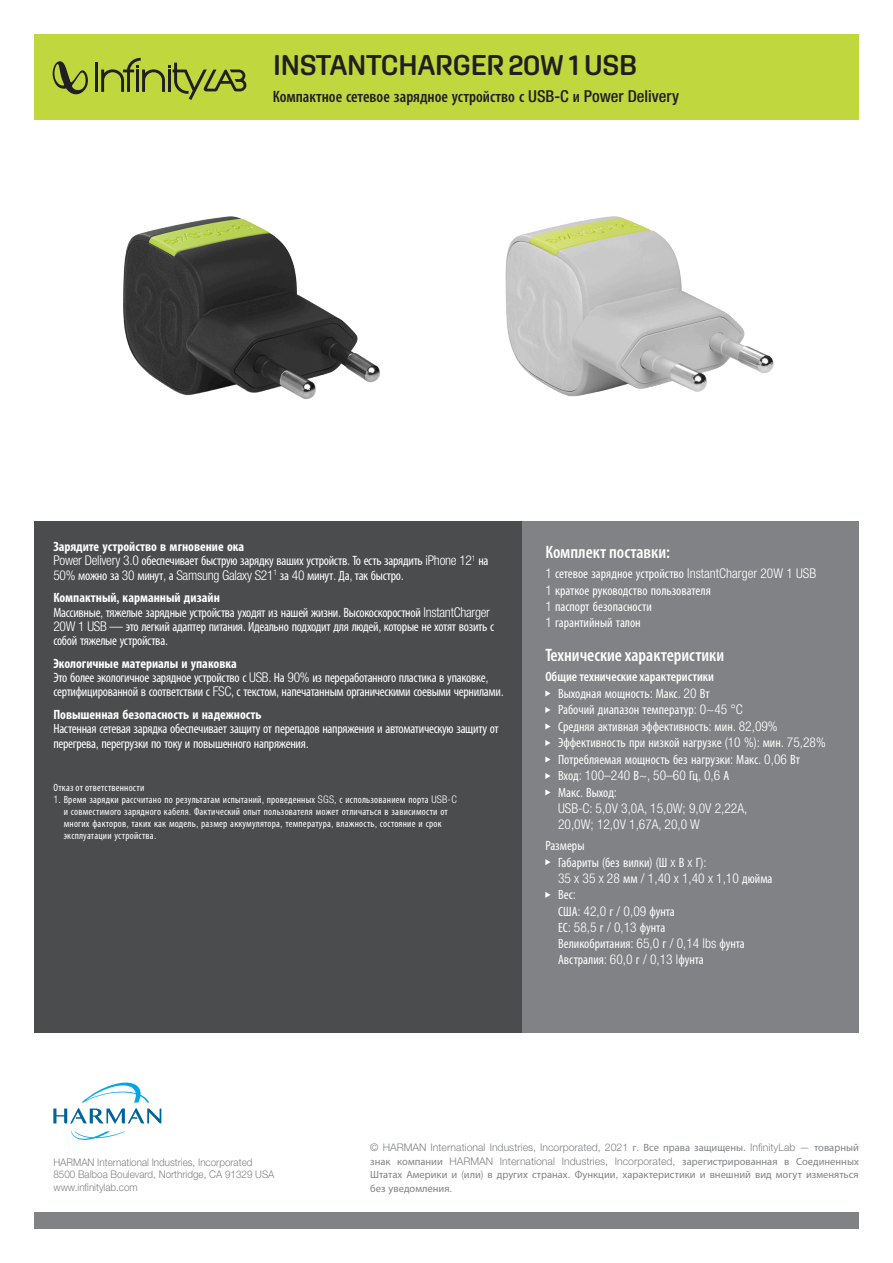
<style>
.page{position:relative;width:893px;height:1263px;background:#fff}
.page>*{position:absolute;margin:0;border:0;box-sizing:border-box;transform-origin:0 0}
.t1{font:600 28.5px "Aglet Sans";letter-spacing:-.025em;color:#231f20}
.t2{font:600 condensed 18px "Myriad Pro";color:#fff}
.t3{font:600 condensed 16.5px "Myriad Pro";color:#231f20}
.t4{font:condensed 13.5px/14.2px "Myriad Pro";letter-spacing:-.02em;color:#fff}
.t5{font:condensed 13.5px/16.2px "Myriad Pro";color:#fff}
.t6{font:300 condensed 13.5px/16.2px "Helvetica Neue LT Pro";color:#fff}
.t7{font:700 condensed 13.5px "Myriad Pro";color:#fff}
.t8{font:600 condensed 13.5px "Myriad Pro";color:#fff}
.t9{font:condensed 10.5px/12px "Myriad Pro";letter-spacing:.02em;color:#fff}
.t10{font:10.5px/13.5px "Myriad Pro";color:#808285;text-align:justify}
.t11{font:300 10.5px "Helvetica Neue LT Pro";color:#808285;scale:.94 1}
.s1{font-family:"Helvetica Neue LT Pro";font-weight:500}
.s2{font-family:"Helvetica Neue LT Pro";font-weight:300}
.s3{font-family:"Myriad Pro";font-weight:400}
</style>
<div class="page">
<div style="left:34px;top:1213px;width:825px;height:16px;background:#808285"></div>
<svg style="left:82px;top:1082px;width:67px;height:20px"></svg>
<svg style="left:71px;top:1131px;width:54px;height:9px"></svg>
<svg style="left:53px;top:1108px;width:108px;height:15px"></svg>
<div style="left:34px;top:522px;width:489px;height:511px;background:#4b4c4d"></div>
<div style="left:523px;top:522px;width:336px;height:511px;background:#808285"></div>
<svg style="left:545px;top:690px;width:6px;height:6px"></svg>
<svg style="left:545px;top:707px;width:6px;height:6px"></svg>
<svg style="left:545px;top:723px;width:6px;height:6px"></svg>
<svg style="left:545px;top:740px;width:6px;height:6px"></svg>
<svg style="left:545px;top:756px;width:6px;height:6px"></svg>
<svg style="left:545px;top:773px;width:6px;height:6px"></svg>
<svg style="left:545px;top:789px;width:6px;height:6px"></svg>
<svg style="left:545px;top:859px;width:6px;height:6px"></svg>
<svg style="left:545px;top:892px;width:6px;height:6px"></svg>
<div style="left:34px;top:34px;width:825px;height:85px;background:#c0d73d"></div>
<hr style="left:95px;top:63px;width:3px;height:29px;background:#231f20">
<svg style="left:52px;top:61px;width:36px;height:33px"></svg>
<svg style="left:101px;top:58px;width:145px;height:42px"></svg>
<img style="left:123px;top:216px;width:257px;height:183px">
<img style="left:505px;top:216px;width:269px;height:181px">
<p class="t1" style="left:273px;top:48px;width:366px">INSTANTCHARGER 20W 1 USB</p>
<p class="t3" style="left:273px;top:88px;width:408px">Компактное сетевое зарядное устройство с <span class="s1">USB-C</span> и <span class="s1">Power Delivery</span></p>
<p class="t7" style="left:53px;top:538px;width:192px">Зарядите устройство в мгновение ока</p>
<p class="t4" style="left:53px;top:554px;width:437px"><span class="s2">Power Delivery 3.0</span> обеспечивает быструю зарядку ваших устройств<span class="s2">.</span> То есть зарядить <span class="s2">iPhone 12</span><sup>1</sup> на<br><span class="s2">50%</span> можно за <span class="s2">30</span> минут<span class="s2">,</span> а <span class="s2">Samsung Galaxy S21</span><sup>1</sup> за <span class="s2">40</span> минут<span class="s2">.</span> Да<span class="s2">,</span> так быстро<span class="s2">.</span></p>
<p class="t7" style="left:53px;top:589px;width:168px">Компактный<span class="s1">,</span> карманный дизайн</p>
<p class="t4" style="left:53px;top:605px;width:442px">Массивные<span class="s2">,</span> тяжелые зарядные устройства уходят из нашей жизни<span class="s2">.</span> Высокоскоростной <span class="s2">InstantCharger<br>20W 1 USB —</span> это легкий адаптер питания<span class="s2">.</span> Идеально подходит для людей<span class="s2">,</span> которые не хотят возить с собой тяжелые устройства<span class="s2">.</span></p>
<p class="t7" style="left:53px;top:655px;width:185px">Экологичные материалы и упаковка</p>
<p class="t4" style="left:53px;top:670px;width:452px">Это более экологичное зарядное устройство с <span class="s2">USB.</span> На <span class="s2">90%</span> из переработанного пластика в упаковке<span class="s2">, </span>сертифицированной в соответствии с <span class="s2">FSC,</span> с текстом<span class="s2">,</span> напечатанным органическими соевыми чернилами<span class="s2">.</span></p>
<p class="t7" style="left:53px;top:706px;width:210px">Повышенная безопасность и надежность</p>
<p class="t4" style="left:53px;top:721px;width:447px;line-height:15px">Настенная сетевая зарядка обеспечивает защиту от перепадов напряжения и автоматическую защиту от перегрева<span class="s2">,</span> перегрузки по току и повышенного напряжения<span class="s2">.</span></p>
<p class="t9" style="left:53px;top:781px;width:92px">Отказ от ответственности</p>
<p class="t9" style="left:64px;top:793px;width:395px;text-indent:-10px"><span class="s2">1.</span> Время зарядки рассчитано по результатам испытаний<span class="s2">,</span> проведенных <span class="s2">SGS,</span> с использованием порта <span class="s2">USB-C </span>и совместимого зарядного кабеля<span class="s2">.</span> Фактический опыт пользователя может отличаться в зависимости от многих факторов<span class="s2">,</span> таких как модель<span class="s2">,</span> размер аккумулятора<span class="s2">,</span> температура<span class="s2">,</span> влажность<span class="s2">,</span> состояние и срок эксплуатации устройства<span class="s2">.</span></p>
<p class="t2" style="left:545px;top:542px;width:126px">Комплект поставки:</p>
<p class="t5" style="left:545px;top:566px;width:272px"><span class="s2">1</span> сетевое зарядное устройство <span class="s2">InstantCharger 20W 1 USB</span></p>
<p class="t5" style="left:545px;top:582px;width:167px"><span class="s2">1</span> краткое руководство пользователя</p>
<p class="t5" style="left:545px;top:598px;width:108px"><span class="s2">1</span> паспорт безопасности</p>
<p class="t5" style="left:545px;top:614px;width:97px"><span class="s2">1</span> гарантийный талон</p>
<p class="t2" style="left:545px;top:645px;width:180px">Технические характеристики</p>
<p class="t8" style="left:545px;top:670px;width:170px">Общие технические характеристики</p>
<p class="t5" style="left:558px;top:685px;width:153px">Выходная мощность<span class="s2">:</span> Макс<span class="s2">. 20</span> Вт</p>
<p class="t5" style="left:558px;top:702px;width:186px">Рабочий диапазон температур<span class="s2">: 0~45 °C</span></p>
<p class="t5" style="left:558px;top:718px;width:221px">Средняя активная эффективность<span class="s2">:</span> мин<span class="s2">. 82,09%</span></p>
<p class="t5" style="left:558px;top:735px;width:269px">Эффективность при низкой нагрузке <span class="s2">(10 %):</span> мин<span class="s2">. 75,28%</span></p>
<p class="t5" style="left:558px;top:751px;width:243px">Потребляемая мощность без нагрузки<span class="s2">:</span> Макс<span class="s2">. 0,06</span> Вт</p>
<p class="t6" style="left:558px;top:767px;width:173px"><span class="s3">Вход</span>: 100–240 <span class="s3">В</span>~, 50–60 <span class="s3">Гц</span>, 0,6 <span class="s3">А</span></p>
<p class="t6" style="left:558px;top:784px;width:191px"><span class="s3">Макс</span>. <span class="s3">Выход</span>:<br>USB-C: 5,0V 3,0A, 15,0W; 9,0V 2,22A,<br>20,0W; 12,0V 1,67A, 20,0 W</p>
<p class="t5" style="left:545px;top:837px;width:41px">Размеры</p>
<p class="t6" style="left:558px;top:854px;width:216px"><span class="s3">Габариты</span> (<span class="s3">без вилки</span>) (<span class="s3">Ш</span> x <span class="s3">В</span> x <span class="s3">Г</span>):<br>35 x 35 x 28 <span class="s3">мм</span> / 1,40 x 1,40 x 1,10 <span class="s3">дюйма</span></p>
<p class="t5" style="left:558px;top:887px;width:188px">Вес<span class="s2">:<br></span>США<span class="s2">: 42,0</span> г <span class="s2">/ 0,09</span> фунта<br>ЕС<span class="s2">: 58,5</span> г <span class="s2">/ 0,13</span> фунта<br>Великобритания<span class="s2">: 65,0</span> г <span class="s2">/ 0,14 lbs</span> фунта<br>Австралия<span class="s2">: 60,0</span> г <span class="s2">/ 0,13 l</span>фунта</p>
<p class="t11" style="left:53px;top:1155px;width:213px">HARMAN International Industries, Incorporated</p>
<p class="t11" style="left:53px;top:1168px;width:237px">8500 Balboa Boulevard, Northridge, CA 91329 USA</p>
<p class="t11" style="left:53px;top:1181px;width:91px">www.infinitylab.com</p>
<p class="t10" style="left:370px;top:1141px;width:490px"><span class="s2">© HARMAN International Industries, Incorporated, 2021</span> г<span class="s2">.</span> Все права защищены<span class="s2">. InfinityLab —</span> товарный знак компании <span class="s2">HARMAN International Industries, Incorporated,</span> зарегистрированная в Соединенных Штатах Америки и <span class="s2">(</span>или<span class="s2">)</span> в других странах<span class="s2">.</span> Функции<span class="s2">,</span> характеристики и внешний вид могут изменяться без уведомления<span class="s2">.</span></p>
</div>
